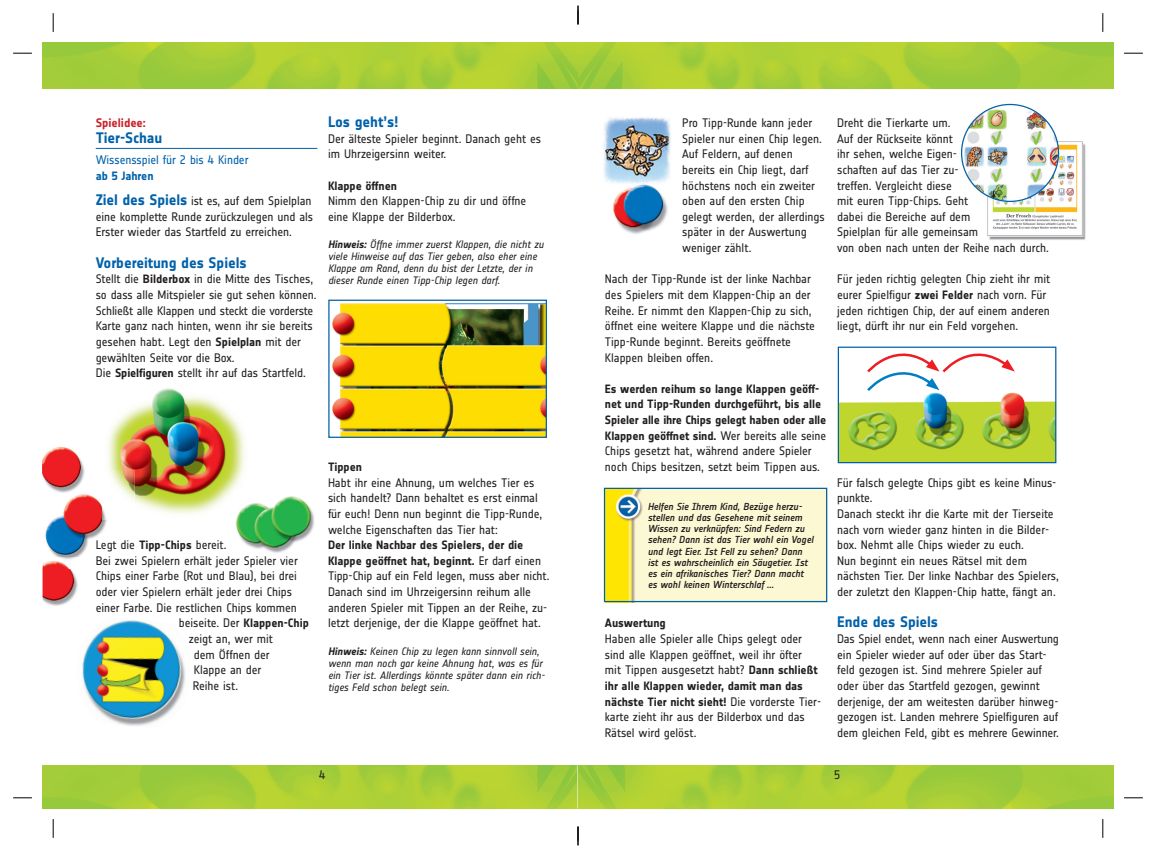
<style>
.page{position:relative;width:1156px;height:851px;background:#fff}
.page>*{position:absolute;margin:0;border:0;box-sizing:border-box;transform-origin:0 0}
.t1{font:700 15px "Notes";letter-spacing:-.005em;color:#0161aa}
.t2{font:12.25px/15.6px "Notes Regular Tf";letter-spacing:-.005em;color:#231f20}
.t3{font:12.25px "Notes Regular Tf";letter-spacing:-.005em;color:#0161aa}
.t4{font:12.25px "Notes Bold Tf";letter-spacing:-.005em;color:#c8242b}
.t5{font:11.88px/15.6px "Notes Bold Tf";letter-spacing:-.005em;color:#231f20}
.t6{font:11.88px "Notes Bold Tf";letter-spacing:-.005em;color:#0161aa}
.t7{font:italic 10.62px/11.9px "Notes";letter-spacing:-.005em;color:#231f20}
.t8{font:10px/11.2px "Notes Medium Italic Tf";letter-spacing:-.005em;color:#231f20}
.s1{font-family:"Notes";font-weight:700;font-size:15px;color:#0161aa}
.s2{font-family:"Notes Bold Tf";font-size:11.88px}
.s3{font-weight:700}
.s4{font-family:"Notes Regular Tf";font-size:12.25px}
</style>
<div class="page">
<img style="left:43px;top:43px;width:535px;height:46px">
<img style="left:43px;top:765px;width:535px;height:43px">
<img style="left:108px;top:388px;width:137px;height:126px">
<img style="left:233px;top:491px;width:81px;height:62px">
<hr style="left:96px;top:148px;width:221px;height:1px;background:#0161aa">
<img style="left:43px;top:563px;width:35px;height:43px">
<img style="left:82px;top:620px;width:104px;height:106px">
<img style="left:45px;top:494px;width:62px;height:63px">
<img style="left:102px;top:470px;width:33px;height:49px">
<img style="left:97px;top:540px;width:10px;height:11px">
<img style="left:44px;top:557px;width:34px;height:11px">
<img style="left:43px;top:446px;width:42px;height:47px">
<img style="left:332px;top:303px;width:213px;height:133px">
<div style="left:328px;top:299px;width:219px;height:139px;border:1px solid #0161aa"></div>
<img style="left:578px;top:43px;width:535px;height:46px">
<svg style="left:578px;top:765px;width:535px;height:43px;background:#a8ce37"></svg>
<img style="left:981px;top:131px;width:105px;height:109px">
<img style="left:961px;top:104px;width:97px;height:97px;border-radius:50%">
<img style="left:605px;top:489px;width:220px;height:111px">
<div style="left:603px;top:487px;width:224px;height:115px;border:1px solid #0161aa"></div>
<img style="left:603px;top:117px;width:68px;height:117px">
<img style="left:839px;top:370px;width:215px;height:91px">
<div style="left:837px;top:346px;width:219px;height:117px;border:1px solid #0161aa"></div>
<svg style="left:865px;top:346px;width:149px;height:46px"></svg>
<svg style="left:13px;top:52px;width:19px;height:2px"></svg>
<svg style="left:1124px;top:52px;width:18px;height:2px"></svg>
<svg style="left:13px;top:797px;width:19px;height:1px"></svg>
<svg style="left:1124px;top:797px;width:18px;height:1px"></svg>
<svg style="left:52px;top:13px;width:2px;height:19px"></svg>
<svg style="left:52px;top:819px;width:2px;height:18px"></svg>
<svg style="left:1102px;top:13px;width:1px;height:19px"></svg>
<svg style="left:1102px;top:819px;width:1px;height:18px"></svg>
<svg style="left:577px;top:6px;width:1px;height:18px"></svg>
<svg style="left:577px;top:826px;width:1px;height:19px"></svg>
<p class="t4" style="left:96px;top:118px;width:51px">Spielidee:</p>
<p class="t1" style="left:96px;top:132px;width:68px">Tier-Schau</p>
<p class="t3" style="left:96px;top:155px;width:154px">Wissensspiel für 2 bis 4 Kinder</p>
<p class="t6" style="left:96px;top:171px;width:59px">ab 5 Jahren</p>
<p class="t2" style="left:96px;top:194px;width:219px"><span class="s1">Ziel des Spiels</span> ist es, auf dem Spielplan eine komplette Runde zurückzulegen und als<br>Erster wieder das Startfeld zu erreichen.</p>
<p class="t1" style="left:96px;top:257px;width:152px">Vorbereitung des Spiels</p>
<p class="t2" style="left:96px;top:272px;width:222px">Stellt die <span class="s2">Bilderbox</span> in die Mitte des Tisches, so dass alle Mitspieler sie gut sehen können.<br>Schließt alle Klappen und steckt die vorderste Karte ganz nach hinten, wenn ihr sie bereits gesehen habt. Legt den <span class="s2">Spielplan</span> mit der gewählten Seite vor die Box.<br>Die <span class="s2">Spielfiguren</span> stellt ihr auf das Startfeld.</p>
<p class="t1" style="left:328px;top:116px;width:72px">Los geht’s!</p>
<p class="t2" style="left:328px;top:131px;width:214px">Der älteste Spieler beginnt. Danach geht es im Uhrzeigersinn weiter.</p>
<p class="t5" style="left:328px;top:178px;width:70px">Klappe öffnen</p>
<p class="t2" style="left:328px;top:194px;width:200px">Nimm den Klappen-Chip zu dir und öffne eine Klappe der Bilderbox.</p>
<p class="t7" style="left:328px;top:239px;width:217px"><span class="s3">Hinweis:</span> Öffne immer zuerst Klappen, die nicht zu viele Hinweise auf das Tier geben, also eher eine Klappe am Rand, denn du bist der Letzte, der in dieser Runde einen Tipp-Chip legen darf.</p>
<p class="t2" style="left:96px;top:538px;width:132px">Legt die <span class="s2">Tipp-Chips</span> bereit.</p>
<p class="t2" style="left:96px;top:553px;width:203px">Bei zwei Spielern erhält jeder Spieler vier</p>
<p class="t2" style="left:96px;top:569px;width:202px">Chips einer Farbe (Rot und Blau), bei drei</p>
<p class="t2" style="left:96px;top:585px;width:198px">oder vier Spielern erhält jeder drei Chips</p>
<p class="t2" style="left:96px;top:600px;width:203px">einer Farbe. Die restlichen Chips kommen</p>
<p class="t2" style="left:179px;top:616px;width:132px">beiseite. Der <span class="s2">Klappen-Chip</span></p>
<p class="t2" style="left:189px;top:631px;width:86px">zeigt an, wer mit</p>
<p class="t2" style="left:194px;top:647px;width:77px">dem Öffnen der</p>
<p class="t2" style="left:194px;top:663px;width:69px">Klappe an der</p>
<p class="t2" style="left:193px;top:678px;width:47px">Reihe ist.</p>
<p class="t5" style="left:328px;top:460px;width:36px">Tippen</p>
<p class="t2" style="left:328px;top:475px;width:215px">Habt ihr eine Ahnung, um welches Tier es sich handelt? Dann behaltet es erst einmal für euch! Denn nun beginnt die Tipp-Runde, welche Eigenschaften das Tier hat:</p>
<p class="t5" style="left:328px;top:538px;width:214px">Der linke Nachbar des Spielers, der die<br>Klappe geöffnet hat, beginnt. <span class="s4">Er darf einen</span></p>
<p class="t2" style="left:328px;top:569px;width:223px">Tipp-Chip auf ein Feld legen, muss aber nicht.<br>Danach sind im Uhrzeigersinn reihum alle anderen Spieler mit Tippen an der Reihe, zu&shy;letzt derjenige, der die Klappe geöffnet hat.</p>
<p class="t7" style="left:328px;top:646px;width:218px"><span class="s3">Hinweis:</span> Keinen Chip zu legen kann sinnvoll sein, wenn man noch gar keine Ahnung hat, was es für ein Tier ist. Allerdings könnte später dann ein rich&shy;tiges Feld schon belegt sein.</p>
<p class="t2" style="left:319px;top:767px;width:8px">4</p>
<p class="t2" style="left:682px;top:116px;width:144px">Pro Tipp-Runde kann jeder<br>Spieler nur einen Chip legen.<br>Auf Feldern, auf denen bereits ein Chip liegt, darf höchstens noch ein zweiter oben auf den ersten Chip gelegt werden, der allerdings später in der Auswertung weniger zählt.</p>
<p class="t2" style="left:604px;top:272px;width:211px">Nach der Tipp-Runde ist der linke Nachbar des Spielers mit dem Klappen-Chip an der Reihe. Er nimmt den Klappen-Chip zu sich, öffnet eine weitere Klappe und die nächste Tipp-Runde beginnt. Bereits geöffnete Klappen bleiben offen.</p>
<p class="t5" style="left:604px;top:382px;width:223px">Es werden reihum so lange Klappen geöff&shy;net und Tipp-Runden durchgeführt, bis alle Spieler alle ihre Chips gelegt haben oder alle Klappen geöffnet sind. <span class="s4">Wer bereits alle seine</span></p>
<p class="t2" style="left:604px;top:444px;width:216px">Chips gesetzt hat, während andere Spieler noch Chips besitzen, setzt beim Tippen aus.</p>
<p class="t8" style="left:647px;top:501px;width:167px">Helfen Sie Ihrem Kind, Bezüge herzu&shy;stellen und das Gesehene mit seinem Wissen zu verknüpfen: Sind Federn zu sehen? Dann ist das Tier wohl ein Vogel und legt Eier. Ist Fell zu sehen? Dann ist es wahrscheinlich ein Säugetier. Ist es ein afrikanisches Tier? Dann macht es wohl keinen Winterschlaf ...</p>
<p class="t5" style="left:604px;top:616px;width:62px">Auswertung</p>
<p class="t2" style="left:604px;top:631px;width:214px">Haben alle Spieler alle Chips gelegt oder sind alle Klappen geöffnet, weil ihr öfter mit Tippen ausgesetzt habt? <span class="s2">Dann schließt</span></p>
<p class="t5" style="left:604px;top:678px;width:218px">ihr alle Klappen wieder, damit man das nächste Tier nicht sieht! <span class="s4">Die vorderste Tier-</span></p>
<p class="t2" style="left:604px;top:710px;width:201px">karte zieht ihr aus der Bilderbox und das<br>Rätsel wird gelöst.</p>
<p class="t2" style="left:837px;top:116px;width:213px">Dreht die Tierkarte um.<br>Auf der Rückseite könnt<br>ihr sehen, welche Eigen-<br>schaften auf das Tier zu-<br>treffen. Vergleicht diese<br>mit euren Tipp-Chips. Geht<br>dabei die Bereiche auf dem<br>Spielplan für alle gemeinsam<br>von oben nach unten der Reihe nach durch.</p>
<p class="t2" style="left:837px;top:272px;width:214px">Für jeden richtig gelegten Chip zieht ihr mit eurer Spielfigur <span class="s2">zwei Felder</span> nach vorn. Für jeden richtigen Chip, der auf einem anderen liegt, dürft ihr nur ein Feld vorgehen.</p>
<p class="t2" style="left:837px;top:475px;width:223px">Für falsch gelegte Chips gibt es keine Minus&shy;punkte.<br>Danach steckt ihr die Karte mit der Tierseite nach vorn wieder ganz hinten in die Bilder&shy;box. Nehmt alle Chips wieder zu euch.<br>Nun beginnt ein neues Rätsel mit dem nächsten Tier. Der linke Nachbar des Spielers, der zuletzt den Klappen-Chip hatte, fängt an.</p>
<p class="t1" style="left:837px;top:616px;width:102px">Ende des Spiels</p>
<p class="t2" style="left:837px;top:631px;width:223px">Das Spiel endet, wenn nach einer Auswertung ein Spieler wieder auf oder über das Start&shy;feld gezogen ist. Sind mehrere Spieler auf oder über das Startfeld gezogen, gewinnt derjenige, der am weitesten darüber hinweg&shy;gezogen ist. Landen mehrere Spielfiguren auf dem gleichen Feld, gibt es mehrere Gewinner.</p>
<p class="t2" style="left:833px;top:768px;width:8px">5</p>
</div>
